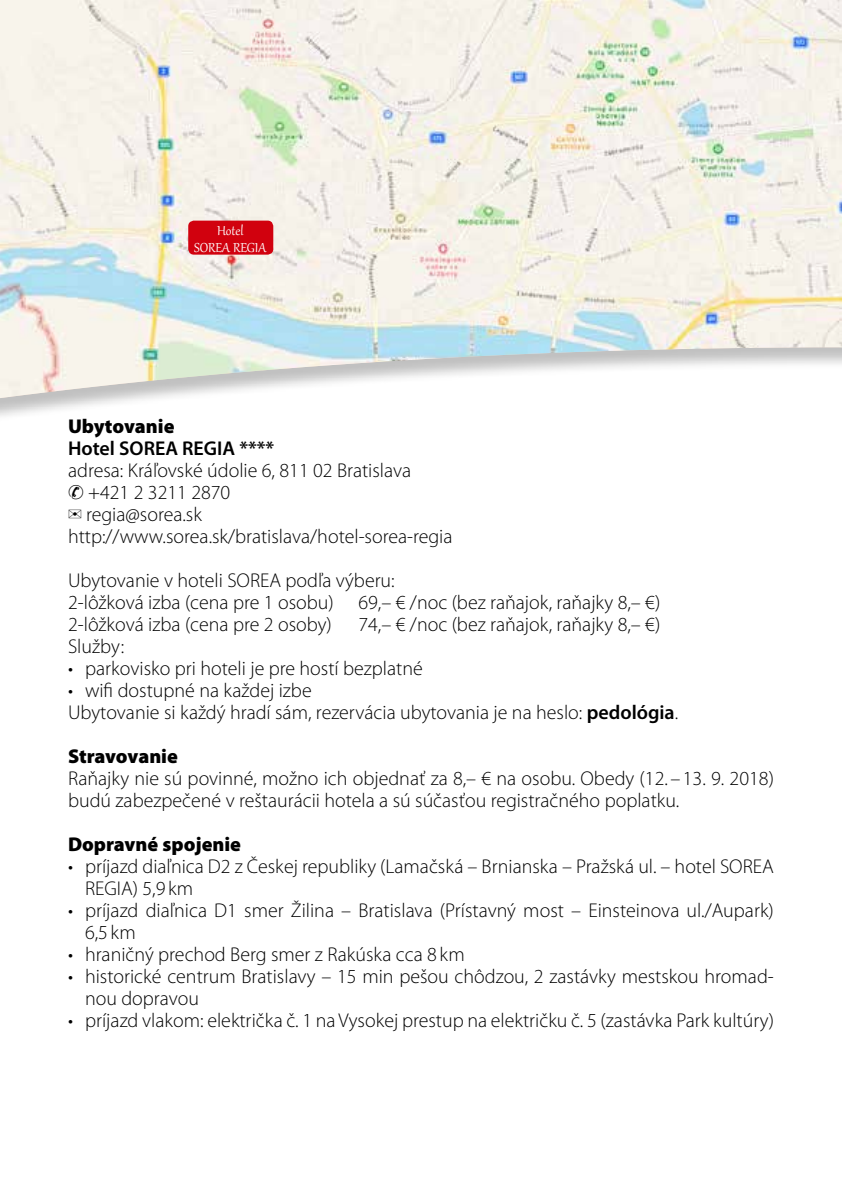
<style>
.page{position:relative;width:842px;height:1191px;background:#fff}
.page>*{position:absolute;margin:0;border:0;box-sizing:border-box;transform-origin:0 0}
.t1{font:300 20px/22px "Myriad Pro";color:#000}
.t2{font:900 20px "Myriad Pro";color:#000}
.t3{font:600 20px "Myriad Pro";color:#000}
.t4{font:16px/17px "Gabriola";color:#fff;text-align:center}
.s1{font-weight:600}
</style>
<div class="page">
<img style="left:0;top:0;width:842px;height:398px">
<div style="left:188px;top:221px;width:85px;height:34px;background:#d1010e;border-radius:6px"></div>
<p class="t4" style="left:194px;top:220px;width:74px">Hotel<br>SOREA REGIA</p>
<p class="t2" style="left:68px;top:413px;width:108px">Ubytovanie</p>
<p class="t3" style="left:68px;top:435px;width:208px">Hotel SOREA REGIA ****</p>
<p class="t1" style="left:68px;top:459px;width:386px">adresa: Kráľovské údolie 6, 811 02 Bratislava<br>✆ +421 2 3211 2870<br>✉ regia@sorea.sk http://www.sorea.sk/bratislava/hotel-sorea-regia</p>
<p class="t1" style="left:68px;top:569px;width:594px">Ubytovanie v hoteli SOREA podľa výberu:<br>2-lôžková izba (cena pre 1 osobu) 69,– € /noc (bez raňajok, raňajky 8,– €)<br>2-lôžková izba (cena pre 2 osoby)</p>
<p class="t1" style="left:358px;top:613px;width:303px">74,– € /noc (bez raňajok, raňajky 8,– €)</p>
<p class="t1" style="left:68px;top:635px;width:58px">Služby:</p>
<p class="t1" style="left:68px;top:657px;width:356px">• parkovisko pri hoteli je pre hostí bezplatné</p>
<p class="t1" style="left:68px;top:679px;width:612px">• wifi dostupné na každej izbe<br>Ubytovanie si každý hradí sám, rezervácia ubytovania je na heslo: <span class="s1">pedológia</span>.</p>
<p class="t2" style="left:68px;top:743px;width:111px">Stravovanie</p>
<p class="t1" style="left:68px;top:767px;width:707px">Raňajky nie sú povinné, možno ich objednať za 8,– € na osobu. Obedy (12.– 13. 9. 2018) budú zabezpečené v reštaurácii hotela a sú súčasťou registračného poplatku.</p>
<p class="t2" style="left:68px;top:831px;width:175px">Dopravné spojenie</p>
<p class="t1" style="left:85px;top:855px;width:690px;text-indent:-17px">• príjazd diaľnica D2 z Českej republiky (Lamačská – Brnianska – Pražská ul. – hotel SOREA<br>REGIA) 5,9 km</p>
<p class="t1" style="left:85px;top:899px;width:690px;text-indent:-17px">• príjazd diaľnica D1 smer Žilina – Bratislava (Prístavný most – Einsteinova ul./Aupark)<br>6,5 km</p>
<p class="t1" style="left:68px;top:943px;width:398px">• hraničný prechod Berg smer z Rakúska cca 8 km</p>
<p class="t1" style="left:85px;top:965px;width:690px;text-indent:-17px">• historické centrum Bratislavy – 15 min pešou chôdzou, 2 zastávky mestskou hromad&shy;nou dopravou</p>
<p class="t1" style="left:68px;top:1009px;width:707px">• príjazd vlakom: električka č. 1 na Vysokej prestup na električku č. 5 (zastávka Park kultúry)</p>
</div>
